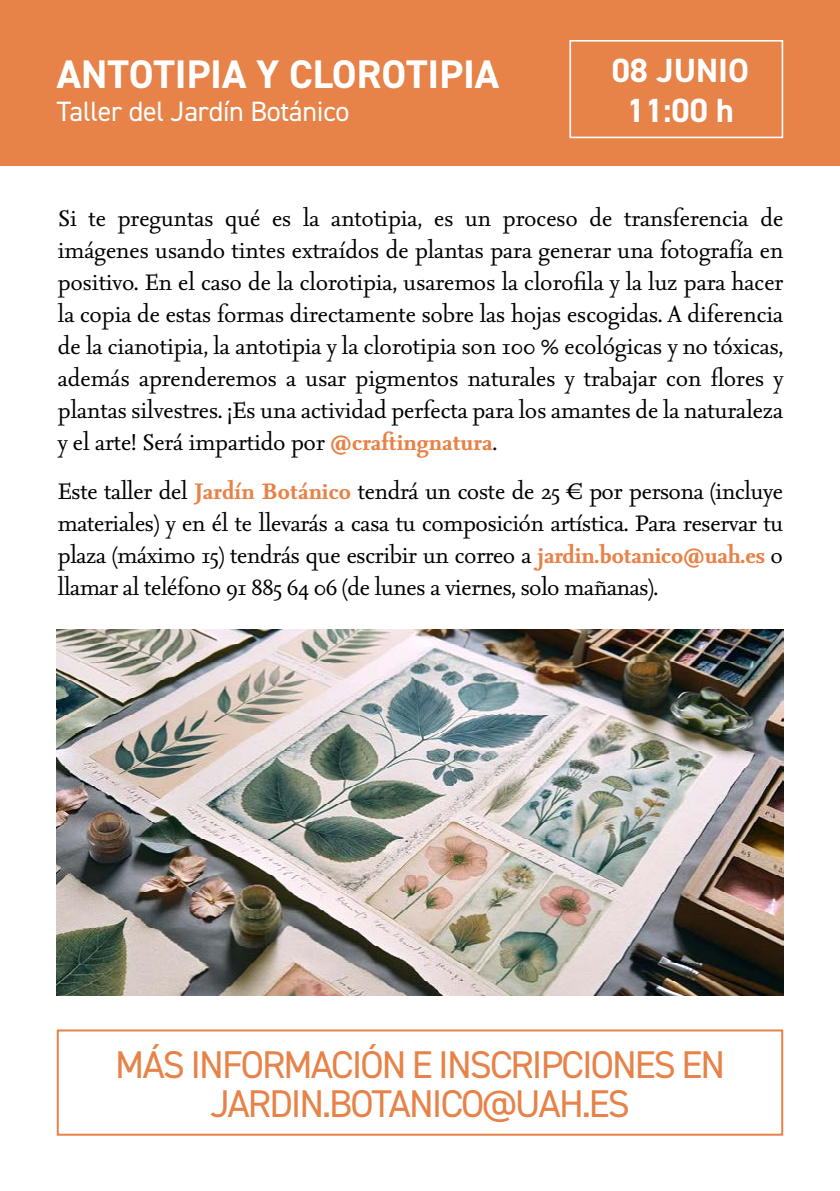
<style>
.page{position:relative;width:840px;height:1191px;background:#fff}
.page>*{position:absolute;margin:0;border:0;box-sizing:border-box;transform-origin:0 0}
.t1{font:700 40px "DIN2014";color:#fff}
.t2{font:38.8px/38.8px "DIN2014";letter-spacing:-.05em;color:#e78248;text-align:center}
.t3{font:700 33.6px/40.4px "DIN2014";color:#fff;text-align:center}
.t4{font:28px "DIN2014";letter-spacing:-.01em;color:#fff}
.t5{font:27px/32px "Seria Pro";letter-spacing:-.005em;color:#000;text-align:justify}
.s1{font-weight:700;color:#e78248}
</style>
<div class="page">
<div style="left:0;top:0;width:839px;height:165px;background:#e78248"></div>
<div style="left:57px;top:1029px;width:725px;height:106px;border:2px solid #e78248"></div>
<img style="left:57px;top:629px;width:725px;height:366px">
<div style="left:569px;top:40px;width:213px;height:98px;border:2px solid #fff"></div>
<h1 class="t1" style="left:57px;top:47px;width:443px">ANTOTIPIA Y CLOROTIPIA</h1>
<p class="t4" style="left:57px;top:94px;width:294px">Taller del Jardín Botánico</p>
<p class="t3" style="left:611px;top:50px;width:139px">08 JUNIO<br>11:00 h</p>
<p class="t5" style="left:58px;top:201px;width:726px">Si te preguntas qué es la antotipia, es un proceso de transferencia de imágenes usando tintes extraídos de plantas para generar una fotografía en positivo. En el caso de la clorotipia, usaremos la clorofila y la luz para hacer la copia de estas formas directamente sobre las hojas escogidas. A diferencia de la cianotipia, la antotipia y la clorotipia son 100 % ecológicas y no tóxicas, además aprenderemos a usar pigmentos naturales y trabajar con flores y plantas silvestres. ¡Es una actividad perfecta para los amantes de la naturaleza y el arte! Será impartido por <span class="s1">@craftingnatura</span>.</p>
<p class="t5" style="left:58px;top:474px;width:726px">Este taller del <span class="s1">Jardín Botánico</span> tendrá un coste de 25 € por persona (incluye materiales) y en él te llevarás a casa tu composición artística. Para reservar tu plaza (máximo 15) tendrás que escribir un correo a <span class="s1">jardin.botanico@uah.es</span> o llamar al teléfono 91 885 64 06 (de lunes a viernes, solo mañanas).</p>
<h2 class="t2" style="left:115px;top:1044px;width:611px">MÁS INFORMACIÓN E INSCRIPCIONES EN<br>JARDIN.BOTANICO@UAH.ES</h2>
</div>
